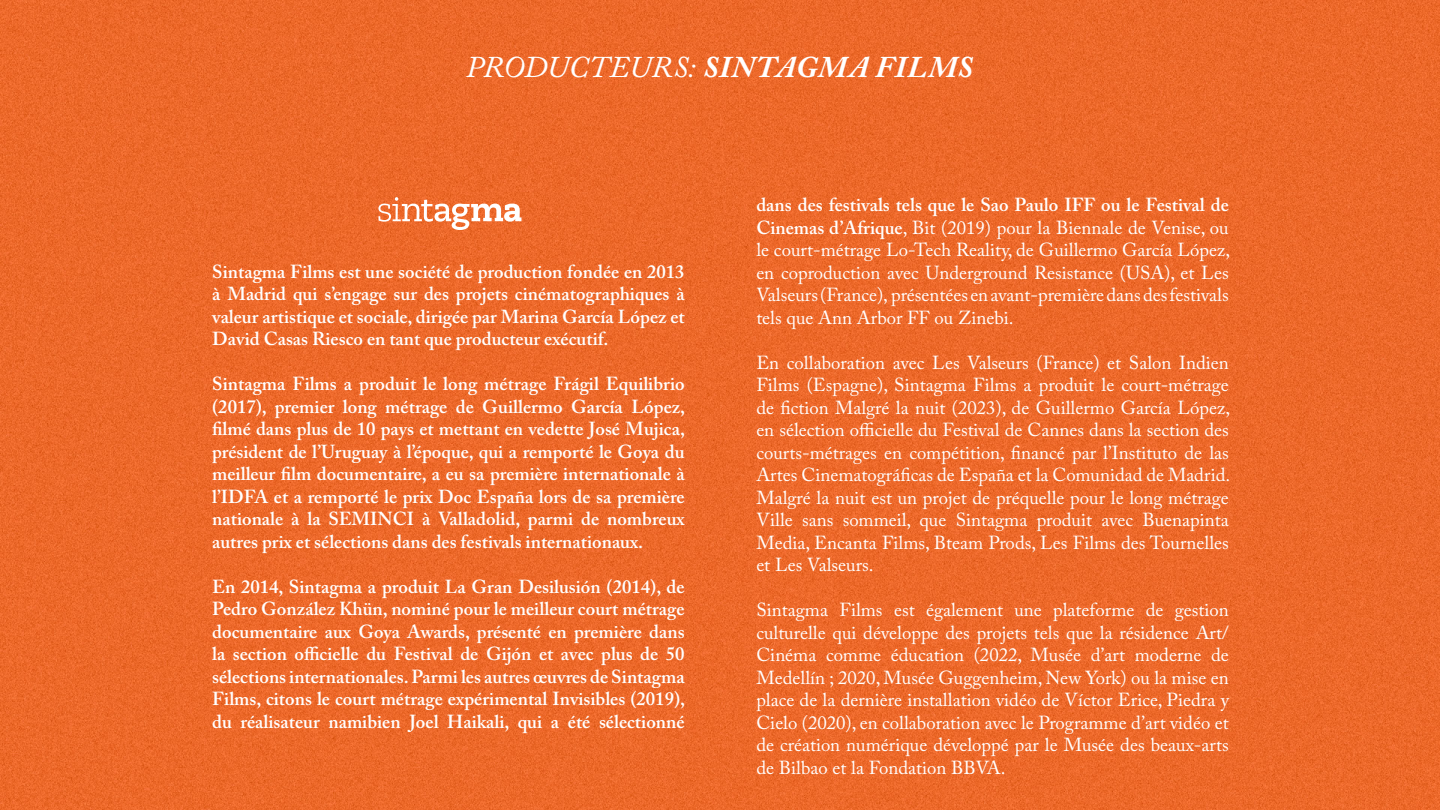
<style>
.page{position:relative;width:1440px;height:810px;background:#fff}
.page>*{position:absolute;margin:0;border:0;box-sizing:border-box;transform-origin:0 0}
.t1{font:italic 700 30px "Adobe Caslon Pro";letter-spacing:.02em;color:#fff}
.t2{font:18.75px/22.5px "Adobe Caslon Pro";color:#fff;text-align:justify}
.t3{font:600 18.75px/22.5px "Adobe Caslon Pro";color:#fff;text-align:justify}
.s1{font-weight:400}
.s2{font-weight:600}
</style>
<div class="page">
<img style="left:0;top:0;width:1440px;height:810px">
<svg style="left:378px;top:197px;width:144px;height:33px"></svg>
<p class="t1" style="left:466px;top:49px;width:509px"><span class="s1">PRODUCTEURS:</span> SINTAGMA FILMS</p>
<p class="t3" style="left:212px;top:260px;width:474px">Sintagma Films est une société de production fondée en 2013 à Madrid qui s’engage sur des projets cinématographiques à valeur artistique et sociale, dirigée par Marina García López et David Casas Riesco en tant que producteur exécutif.</p>
<p class="t3" style="left:212px;top:373px;width:475px">Sintagma Films a produit le long métrage Frágil Equilibrio (2017), premier long métrage de Guillermo García López, filmé dans plus de 10 pays et mettant en vedette José Mujica, président de l’Uruguay à l’époque, qui a remporté le Goya du meilleur film documentaire, a eu sa première internationale à l’IDFA et a remporté le prix Doc España lors de sa première nationale à la SEMINCI à Valladolid, parmi de nombreux autres prix et sélections dans des festivals internationaux.</p>
<p class="t3" style="left:212px;top:575px;width:475px">En 2014, Sintagma a produit La Gran Desilusión (2014), de Pedro González Khün, nominé pour le meilleur court métrage documentaire aux Goya Awards, présenté en première dans la section officielle du Festival de Gijón et avec plus de 50 sélections internationales. Parmi les autres œuvres de Sintagma Films, citons le court métrage expérimental Invisibles (2019), du réalisateur namibien Joel Haikali, qui a été sélectionné</p>
<p class="t2" style="left:756px;top:194px;width:475px"><span class="s2">dans des festivals tels que le Sao Paulo IFF ou le Festival de Cinemas d’Afrique</span>, Bit (2019) pour la Biennale de Venise, ou le court-métrage Lo-Tech Reality, de Guillermo García López, en coproduction avec Underground Resistance (USA), et Les Valseurs (France), présentées en avant-première dans des festivals tels que Ann Arbor FF ou Zinebi.</p>
<p class="t2" style="left:756px;top:351px;width:475px">En collaboration avec Les Valseurs (France) et Salon Indien Films (Espagne), Sintagma Films a produit le court-métrage de fiction Malgré la nuit (2023), de Guillermo García López, en sélection officielle du Festival de Cannes dans la section des courts-métrages en compétition, financé par l’Instituto de las Artes Cinematográficas de España et la Comunidad de Madrid.<br>Malgré la nuit est un projet de préquelle pour le long métrage Ville sans sommeil, que Sintagma produit avec Buenapinta Media, Encanta Films, Bteam Prods, Les Films des Tournelles et Les Valseurs.</p>
<p class="t2" style="left:756px;top:599px;width:474px">Sintagma Films est également une plateforme de gestion culturelle qui développe des projets tels que la résidence Art/ Cinéma comme éducation (2022, Musée d’art moderne de Medellín ; 2020, Musée Guggenheim, New York) ou la mise en place de la dernière installation vidéo de Víctor Erice, Piedra y Cielo (2020), en collaboration avec le Programme d’art vidéo et de création numérique développé par le Musée des beaux-arts de Bilbao et la Fondation BBVA.</p>
</div>
